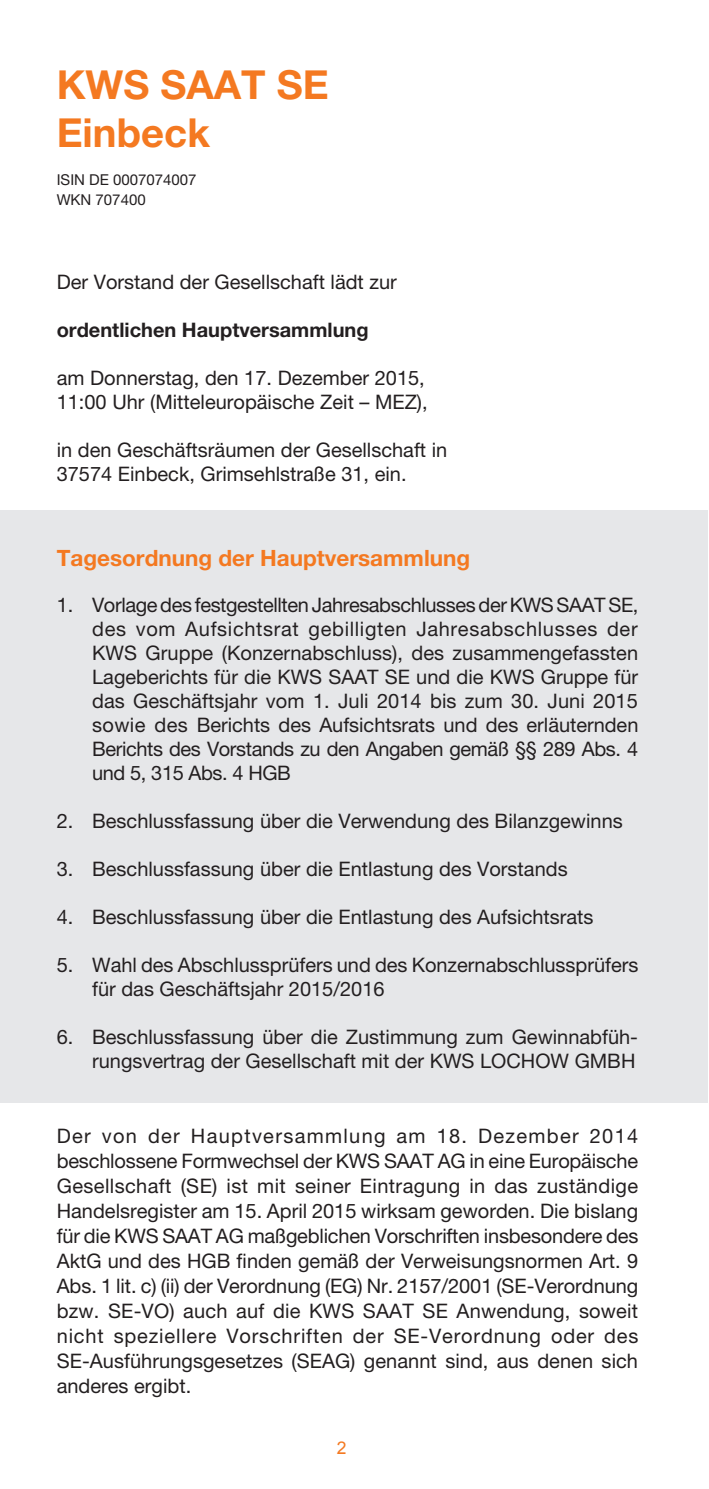
<style>
.page{position:relative;width:709px;height:1489px;background:#fff}
.page>*{position:absolute;margin:0;border:0;box-sizing:border-box;transform-origin:0 0}
.t1{font:700 40px/47.5px "Helvetica Neue LT Pro";color:#f47921}
.t2{font:700 22.5px "Helvetica Neue LT Pro";color:#f47921}
.t3{font:20px/24px "Helvetica Neue LT Pro";color:#231f20}
.t4{font:700 20px "Helvetica Neue LT Pro";color:#231f20}
.t5{font:17.5px "Arial";color:#f47921}
.t6{font:15px/20px "Helvetica Neue LT Pro";color:#231f20}
</style>
<div class="page">
<div style="left:0;top:510px;width:707px;height:592px;background:#e6e7e9"></div>
<h1 class="t1" style="left:57px;top:61px;width:273px">KWS SAAT SE<br>Einbeck</h1>
<p class="t6" style="left:57px;top:169px;width:141px">ISIN DE 0007074007<br>WKN 707400</p>
<p class="t3" style="left:57px;top:269px;width:341px">Der Vorstand der Gesellschaft lädt zur</p>
<p class="t4" style="left:57px;top:317px;width:313px">ordentlichen Hauptversammlung</p>
<p class="t3" style="left:57px;top:365px;width:372px">am Donnerstag, den 17. Dezember 2015,<br>11:00 Uhr (Mitteleuropäische Zeit – MEZ),</p>
<p class="t3" style="left:57px;top:437px;width:392px">in den Geschäftsräumen der Gesellschaft in<br>37574 Einbeck, Grimsehlstraße 31, ein.</p>
<p class="t2" style="left:57px;top:543px;width:415px">Tagesordnung der Hauptversammlung</p>
<p class="t3" style="left:92px;top:592px;width:548px;text-align:justify;text-indent:-35px">1. Vorlage des festgestellten Jahresabschlusses der KWS SAAT SE, des vom Aufsichtsrat gebilligten Jahresabschlusses der KWS Gruppe (Konzernabschluss), des zusammengefassten Lageberichts für die KWS SAAT SE und die KWS Gruppe für das Geschäftsjahr vom 1. Juli 2014 bis zum 30. Juni 2015 sowie des Berichts des Aufsichtsrats und des erläuternden Berichts des Vorstands zu den Angaben gemäß §§ 289 Abs. 4 und 5, 315 Abs. 4 HGB</p>
<p class="t3" style="left:57px;top:808px;width:567px">2. Beschlussfassung über die Verwendung des Bilanzgewinns</p>
<p class="t3" style="left:57px;top:856px;width:512px">3. Beschlussfassung über die Entlastung des Vorstands</p>
<p class="t3" style="left:57px;top:904px;width:538px">4. Beschlussfassung über die Entlastung des Aufsichtsrats</p>
<p class="t3" style="left:92px;top:952px;width:548px;text-indent:-35px">5. Wahl des Abschlussprüfers und des Konzernabschlussprüfers für das Geschäftsjahr 2015/2016</p>
<p class="t3" style="left:57px;top:1024px;width:583px;text-align:right">6. Beschlussfassung über die Zustimmung zum Gewinnabfüh&shy;rungsvertrag der Gesellschaft mit der KWS LOCHOW GMBH</p>
<p class="t3" style="left:57px;top:1123px;width:583px;line-height:25px;text-align:justify">Der von der Hauptversammlung am 18. Dezember 2014 beschlossene Formwechsel der KWS SAAT AG in eine Europäische Gesellschaft (SE) ist mit seiner Eintragung in das zuständige Handelsregister am 15. April 2015 wirksam geworden. Die bislang für die KWS SAAT AG maßgeblichen Vorschriften insbesondere des AktG und des HGB finden gemäß der Verweisungsnormen Art. 9<br>Abs. 1 lit. c) (ii) der Verordnung (EG) Nr. 2157/2001 (SE-Verordnung bzw. SE-VO) auch auf die KWS SAAT SE Anwendung, soweit nicht speziellere Vorschriften der SE-Verordnung oder des SE-Ausführungsgesetzes (SEAG) genannt sind, aus denen sich anderes ergibt.</p>
<p class="t5" style="left:337px;top:1436px;width:11px">2</p>
</div>
